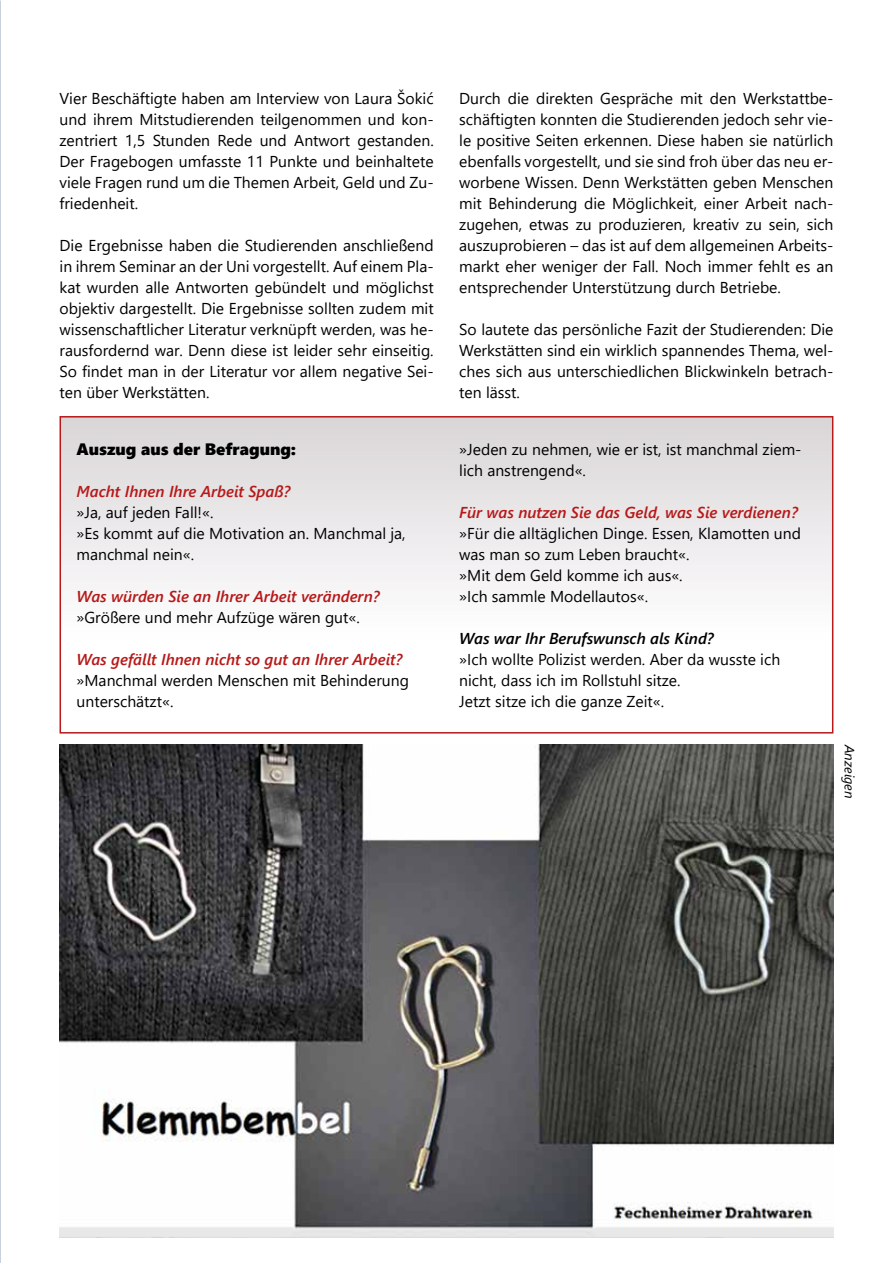
<style>
.page{position:relative;width:893px;height:1263px;background:#fff}
.page>*{position:absolute;margin:0;border:0;box-sizing:border-box;transform-origin:0 0}
.t1{font:16.5px "Segoe UI Black";color:#000}
.t2{font:15.75px/21px "Segoe UI";color:#000}
.t3{font:italic 600 15.75px "Segoe UI";color:#b71919}
.t4{font:italic 600 15.75px "Segoe UI";color:#000}
.t5{font:italic 13.5px "Segoe UI";color:#000}
</style>
<div class="page">
<div style="left:60px;top:417px;width:773px;height:316px;background:linear-gradient(to bottom,#dcd9db,#fff)"></div>
<div style="left:60px;top:416px;width:773px;height:317px;border:2px solid #b71919"></div>
<img style="left:60px;top:745px;width:773px;height:492px">
<p class="t2" style="left:60px;top:87px;width:376px;text-align:justify">Vier Beschäftigte haben am Interview von Laura Šokić und ihrem Mitstudierenden teilgenommen und kon&shy;zentriert 1,5 Stunden Rede und Antwort gestanden.<br>Der Fragebogen umfasste 11 Punkte und beinhaltete viele Fragen rund um die Themen Arbeit, Geld und Zu&shy;friedenheit.</p>
<p class="t2" style="left:60px;top:234px;width:376px;text-align:justify">Die Ergebnisse haben die Studierenden anschließend in ihrem Seminar an der Uni vorgestellt. Auf einem Pla&shy;kat wurden alle Antworten gebündelt und möglichst objektiv dargestellt. Die Ergebnisse sollten zudem mit wissenschaftlicher Literatur verknüpft werden, was he&shy;rausfordernd war. Denn diese ist leider sehr einseitig.<br>So findet man in der Literatur vor allem negative Sei&shy;ten über Werkstätten.</p>
<p class="t1" style="left:77px;top:437px;width:221px">Auszug aus der Befragung:</p>
<p class="t3" style="left:77px;top:477px;width:215px">Macht Ihnen Ihre Arbeit Spaß?</p>
<p class="t2" style="left:77px;top:501px;width:331px">»Ja, auf jeden Fall!«.<br>»Es kommt auf die Motivation an. Manchmal ja, manchmal nein«.</p>
<p class="t3" style="left:77px;top:582px;width:305px">Was würden Sie an Ihrer Arbeit verändern?</p>
<p class="t2" style="left:77px;top:606px;width:285px">»Größere und mehr Aufzüge wären gut«.</p>
<p class="t3" style="left:77px;top:645px;width:327px">Was gefällt Ihnen nicht so gut an Ihrer Arbeit?</p>
<p class="t2" style="left:77px;top:669px;width:334px">»Manchmal werden Menschen mit Behinderung unterschätzt«.</p>
<p class="t2" style="left:459px;top:87px;width:376px;text-align:justify">Durch die direkten Gespräche mit den Werkstattbe&shy;schäftigten konnten die Studierenden jedoch sehr vie&shy;le positive Seiten erkennen. Diese haben sie natürlich ebenfalls vorgestellt, und sie sind froh über das neu er&shy;worbene Wissen. Denn Werkstätten geben Menschen mit Behinderung die Möglichkeit, einer Arbeit nach&shy;zugehen, etwas zu produzieren, kreativ zu sein, sich auszuprobieren – das ist auf dem allgemeinen Arbeits&shy;markt eher weniger der Fall. Noch immer fehlt es an entsprechender Unterstützung durch Betriebe.</p>
<p class="t2" style="left:459px;top:318px;width:376px;text-align:justify">So lautete das persönliche Fazit der Studierenden: Die Werkstätten sind ein wirklich spannendes Thema, wel&shy;ches sich aus unterschiedlichen Blickwinkeln betrach&shy;ten lässt.</p>
<p class="t2" style="left:459px;top:438px;width:344px">»Jeden zu nehmen, wie er ist, ist manchmal ziem&shy;lich anstrengend«.</p>
<p class="t3" style="left:459px;top:498px;width:340px">Für was nutzen Sie das Geld, was Sie verdienen?</p>
<p class="t2" style="left:459px;top:522px;width:343px">»Für die alltäglichen Dinge. Essen, Klamotten und was man so zum Leben braucht«.<br>»Mit dem Geld komme ich aus«.<br>»Ich sammle Modellautos«.</p>
<p class="t4" style="left:459px;top:624px;width:256px">Was war Ihr Berufswunsch als Kind?</p>
<p class="t2" style="left:459px;top:648px;width:323px">»Ich wollte Polizist werden. Aber da wusste ich nicht, dass ich im Rollstuhl sitze.<br>Jetzt sitze ich die ganze Zeit«.</p>
<p class="t5" style="left:862px;top:745px;width:55px;rotate:90deg">Anzeigen</p>
</div>
